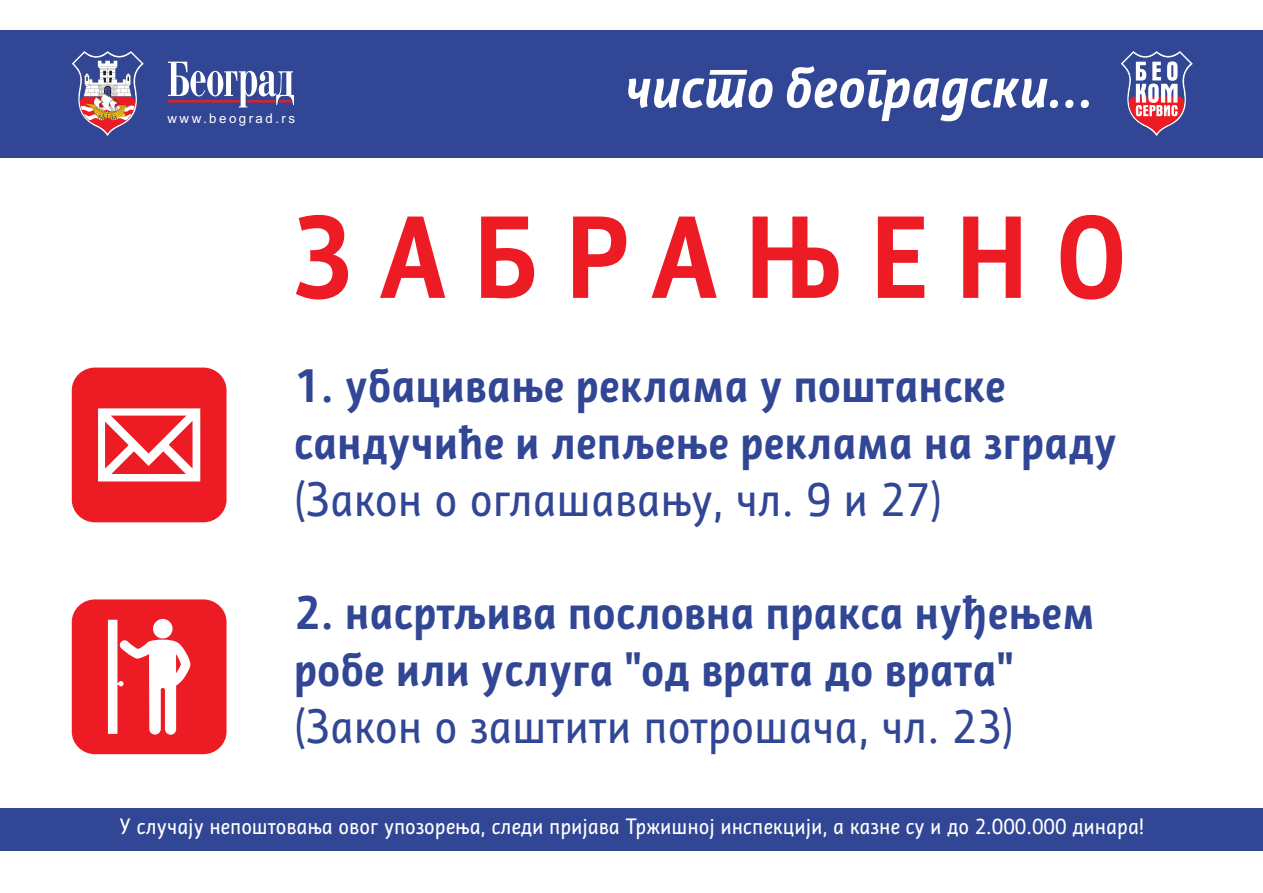
<style>
.page{position:relative;width:1263px;height:893px;background:#fff}
.page>*{position:absolute;margin:0;border:0;box-sizing:border-box;transform-origin:0 0}
.t1{font:700 109.95px "Influ BG";letter-spacing:.225em;color:#ed1c24}
.t2{font:italic 700 55.5px "Influ BG";color:#fff}
.t3{font:700 45.45px/56.8px "Influ BG";color:#314694}
.t4{font:45.45px "Influ BG";color:#314694}
.t5{font:21px "Influ BG";color:#fff}
.t6{font:13.35px "Arial";letter-spacing:.185em;color:#fff}
</style>
<div class="page">
<div style="left:0;top:30px;width:1263px;height:127px;background:#314694"></div>
<div style="left:0;top:808px;width:1263px;height:42px;background:#314694"></div>
<div style="left:72px;top:368px;width:155px;height:154px;background:#ed1c24;border-radius:23px"></div>
<div style="left:72px;top:599px;width:155px;height:155px;background:#ed1c24;border-radius:23px"></div>
<img style="left:72px;top:51px;width:72px;height:85px">
<svg style="left:168px;top:62px;width:126px;height:45px"></svg>
<svg style="left:98px;top:408px;width:102px;height:73px"></svg>
<svg style="left:108px;top:619px;width:82px;height:116px"></svg>
<svg style="left:1121px;top:51px;width:72px;height:85px"></svg>
<p class="t6" style="left:168px;top:113px;width:129px">www.beograd.rs</p>
<p class="t2" style="left:625px;top:66px;width:471px">чисто београдски...</p>
<h1 class="t1" style="left:293px;top:215px;width:837px">ЗАБРАЊЕНО</h1>
<p class="t3" style="left:294px;top:362px;width:825px">1. убацивање реклама у поштанске сандучиће и лепљење реклама на зграду</p>
<p class="t4" style="left:294px;top:481px;width:650px">(Закон о оглашавању, чл. 9 и 27)</p>
<p class="t3" style="left:294px;top:589px;width:802px">2. насртљива пословна пракса нуђењем робе или услуга "од врата до врата"</p>
<p class="t4" style="left:294px;top:709px;width:722px">(Закон о заштити потрошача, чл. 23)</p>
<p class="t5" style="left:119px;top:818px;width:1027px">У случају непоштовања овог упозорења, следи пријава Тржишној инспекцији, а казне су и до 2.000.000 динара!</p>
</div>
